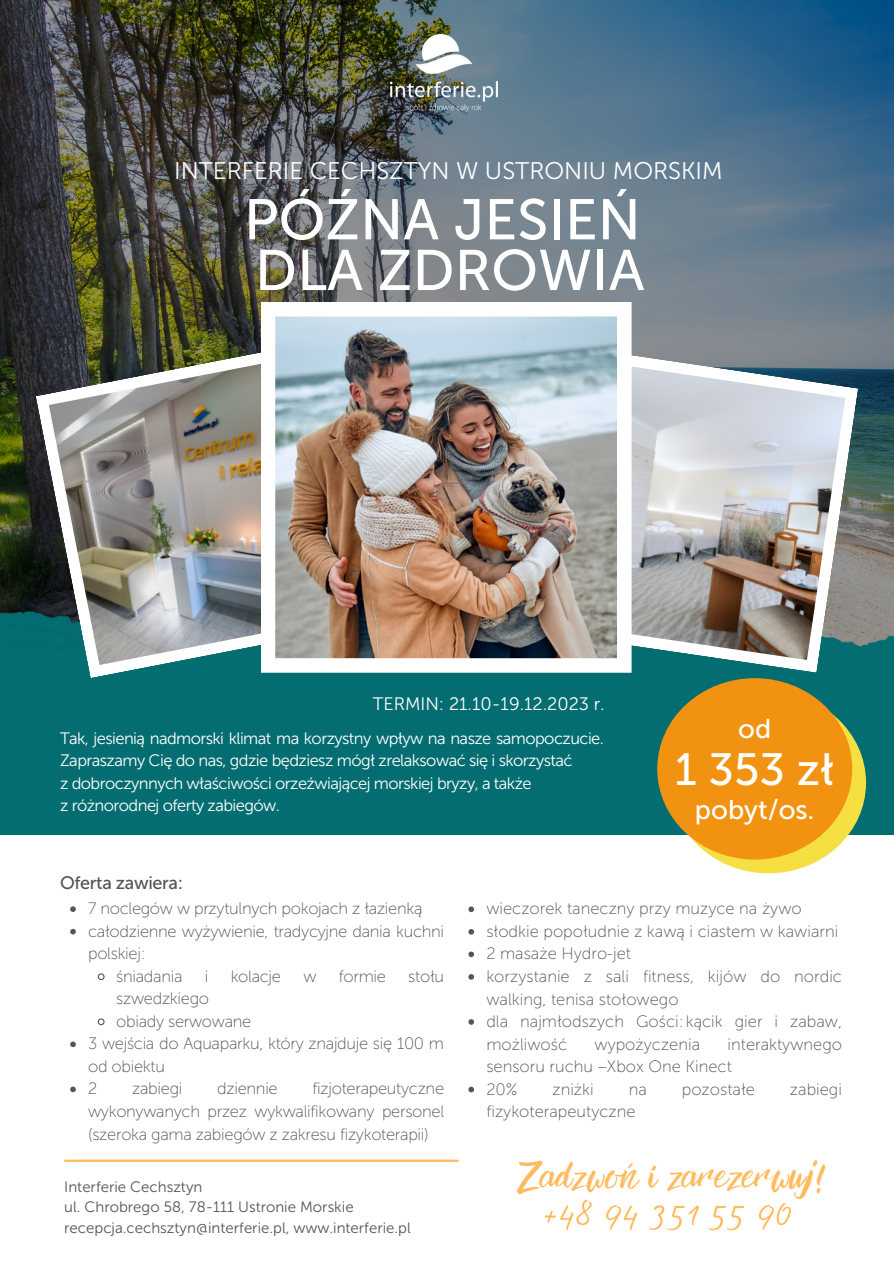
<style>
.page{position:relative;width:894px;height:1264px;background:#fff}
.page>*{position:absolute;margin:0;border:0;box-sizing:border-box;transform-origin:0 0}
.t1{font:57px "Museo Sans 500";color:#fff}
.t2{font:57px "Madelyn Fill";color:#ffbb5d}
.t3{font:45px "Museo Sans 500";color:#fff}
.t4{font:33px "Rebel";color:#ffbb5d}
.t5{font:27px "Museo Sans 500";color:#fff}
.t6{font:24px "Museo Sans 300";color:#fff}
.t7{font:18px "Museo Sans 300";color:#fff}
.t8{font:18px "Museo Sans 500";letter-spacing:-.02em;color:#555}
.t9{font:16.5px/22.5px "Museo Sans 100";color:#555}
.t10{font:16.5px/22.5px "Museo Sans 300";letter-spacing:-.035em;color:#fff}
.t11{font:16.5px/22.5px "Museo Sans 100";letter-spacing:-.02em;color:#555}
.t12{font:15px "Museo Sans 300";color:#555}
</style>
<div class="page">
<img style="left:0;top:0;width:893px;height:595px">
<div style="left:0;top:595px;width:893px;height:240px;background:#046d71"></div>
<img style="left:36px;top:341px;width:336px;height:337px">
<img style="left:631px;top:347px;width:226px;height:325px">
<img style="left:261px;top:302px;width:370px;height:370px">
<hr style="left:64px;top:1159px;width:394px;height:2px;background:#ffbb5d">
<img style="left:390px;top:34px;width:107px;height:78px">
<div style="left:670px;top:692px;width:195px;height:181px;background:#f6df40;border-radius:50%"></div>
<div style="left:657px;top:678px;width:195px;height:181px;background:#f19311;border-radius:50%"></div>
<svg style="left:468px;top:906px;width:6px;height:6px"></svg>
<svg style="left:468px;top:929px;width:6px;height:5px"></svg>
<svg style="left:468px;top:951px;width:6px;height:6px"></svg>
<svg style="left:468px;top:974px;width:6px;height:5px"></svg>
<svg style="left:468px;top:1019px;width:6px;height:5px"></svg>
<svg style="left:468px;top:1086px;width:6px;height:6px"></svg>
<svg style="left:70px;top:906px;width:6px;height:6px"></svg>
<svg style="left:70px;top:928px;width:6px;height:6px"></svg>
<svg style="left:97px;top:973px;width:8px;height:7px"></svg>
<svg style="left:97px;top:1018px;width:8px;height:8px"></svg>
<svg style="left:70px;top:1041px;width:6px;height:6px"></svg>
<svg style="left:70px;top:1086px;width:6px;height:6px"></svg>
<p class="t6" style="left:174px;top:156px;width:550px">INTERFERIE CECHSZTYN W USTRONIU MORSKIM</p>
<p class="t1" style="left:244px;top:186px;width:398px">PÓŹNA JESIEŃ</p>
<p class="t1" style="left:255px;top:236px;width:391px">DLA ZDROWIA</p>
<p class="t7" style="left:373px;top:692px;width:233px">TERMIN: 21.10-19.12.2023 r.</p>
<p class="t10" style="left:60px;top:727px;width:545px">Tak, jesienią nadmorski klimat ma korzystny wpływ na nasze samopoczucie.<br>Zapraszamy Cię do nas, gdzie będziesz mógł zrelaksować się i skorzystać</p>
<p class="t10" style="left:60px;top:772px;width:473px">z dobroczynnych właściwości orzeźwiającej morskiej bryzy, a także</p>
<p class="t10" style="left:60px;top:794px;width:221px">z różnorodnej oferty zabiegów.</p>
<p class="t8" style="left:60px;top:872px;width:124px">Oferta zawiera:</p>
<p class="t5" style="left:738px;top:712px;width:35px">od</p>
<p class="t3" style="left:674px;top:743px;width:161px">1 353 zł</p>
<p class="t5" style="left:694px;top:793px;width:121px">pobyt/os.</p>
<p class="t11" style="left:88px;top:897px;width:336px">7 noclegów w przytulnych pokojach z łazienką</p>
<p class="t11" style="left:88px;top:919px;width:357px">całodzienne wyżywienie, tradycyjne dania kuchni polskiej:</p>
<p class="t11" style="left:116px;top:964px;width:68px">śniadania</p>
<p class="t9" style="left:205px;top:964px;width:5px">i</p>
<p class="t11" style="left:230px;top:964px;width:52px">kolacje</p>
<p class="t9" style="left:303px;top:964px;width:15px">w</p>
<p class="t9" style="left:339px;top:964px;width:49px">formie</p>
<p class="t9" style="left:408px;top:964px;width:37px">stołu</p>
<p class="t11" style="left:116px;top:987px;width:94px">szwedzkiego</p>
<p class="t11" style="left:116px;top:1010px;width:137px">obiady serwowane</p>
<p class="t11" style="left:88px;top:1032px;width:357px">3 wejścia do Aquaparku, który znajduje się 100 m od obiektu</p>
<p class="t9" style="left:88px;top:1077px;width:11px">2</p>
<p class="t11" style="left:132px;top:1077px;width:52px">zabiegi</p>
<p class="t11" style="left:217px;top:1077px;width:62px">dziennie</p>
<p class="t9" style="left:88px;top:1077px;width:357px;text-align:justify;text-indent:224px">fizjoterapeutyczne wykonywanych przez wykwalifikowany personel (szeroka gama zabiegów z zakresu fizykoterapii)</p>
<p class="t12" style="left:64px;top:1177px;width:139px">Interferie Cechsztyn</p>
<p class="t12" style="left:64px;top:1198px;width:291px">ul. Chrobrego 58, 78-111 Ustronie Morskie</p>
<p class="t12" style="left:64px;top:1218px;width:348px">recepcja.cechsztyn@interferie.pl, www.interferie.pl</p>
<p class="t9" style="left:486px;top:897px;width:317px">wieczorek taneczny przy muzyce na żywo</p>
<p class="t9" style="left:486px;top:920px;width:353px">słodkie popołudnie z kawą i ciastem w kawiarni</p>
<p class="t9" style="left:486px;top:942px;width:146px">2 masaże Hydro-jet</p>
<p class="t9" style="left:486px;top:965px;width:357px">korzystanie z sali fitness, kijów do nordic walking, tenisa stołowego</p>
<p class="t9" style="left:486px;top:1010px;width:357px">dla najmłodszych Gości: kącik gier i zabaw, możliwość</p>
<p class="t9" style="left:486px;top:1032px;width:357px;text-indent:241px">interaktywnego sensoru ruchu –Xbox One Kinect</p>
<p class="t9" style="left:486px;top:1077px;width:33px">20%</p>
<p class="t9" style="left:552px;top:1077px;width:43px">zniżki</p>
<p class="t9" style="left:628px;top:1077px;width:20px">na</p>
<p class="t9" style="left:681px;top:1077px;width:75px">pozostałe</p>
<p class="t9" style="left:789px;top:1077px;width:54px">zabiegi</p>
<p class="t9" style="left:486px;top:1100px;width:151px">fizykoterapeutyczne</p>
<p class="t9" style="left:594px;top:1032px;width:107px">wypożyczenia</p>
<p class="t4" style="left:517px;top:1162px;width:309px">Zadzwoń i zarezerwuj!</p>
<p class="t2" style="left:540px;top:1170px;width:252px">+48 94 351 55 90</p>
</div>
